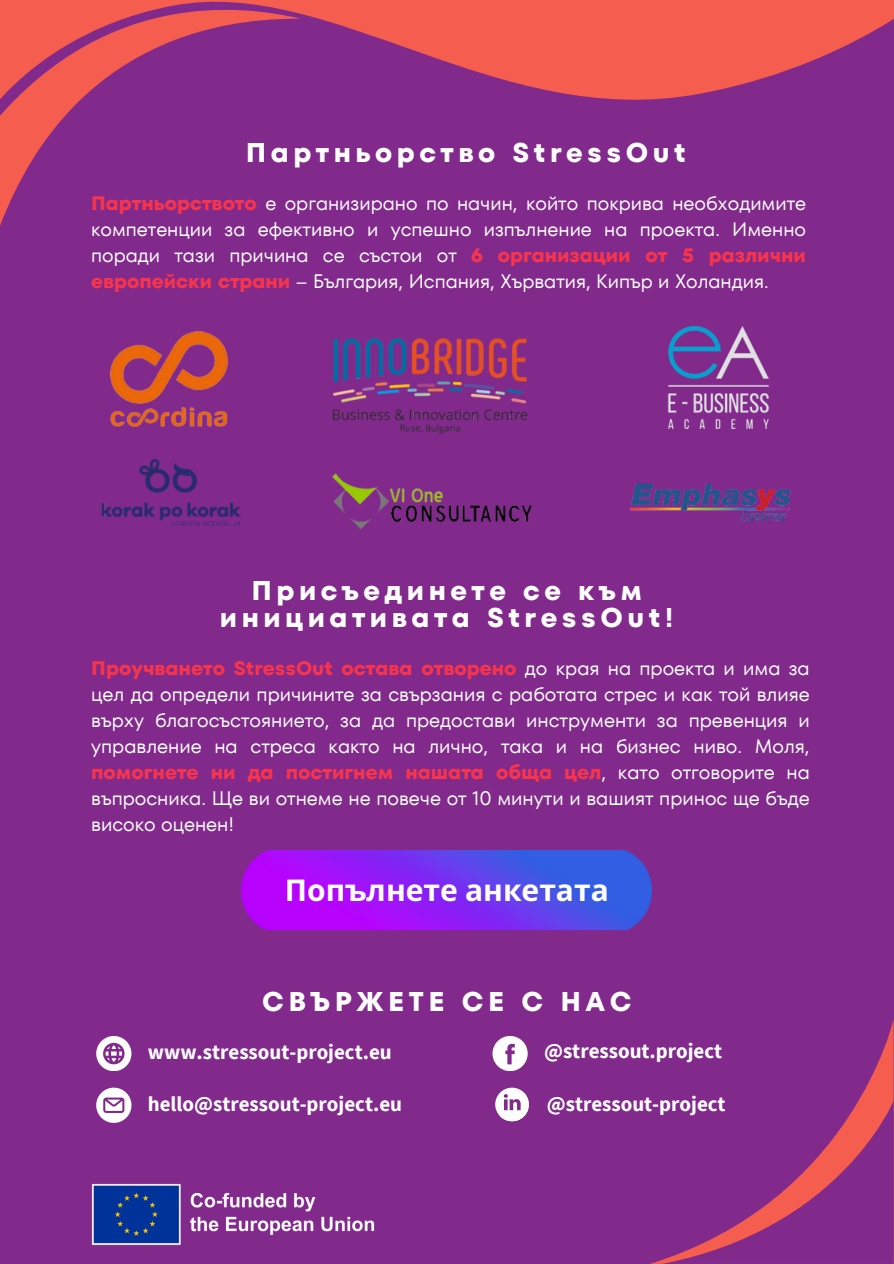
<style>
.page{position:relative;width:894px;height:1264px;background:#fff}
.page>*{position:absolute;margin:0;border:0;box-sizing:border-box;transform-origin:0 0}
.t1{font:700 30px "Noto Sans";color:#fff}
.t2{font:700 27px/27px "TT Fors";letter-spacing:.165em;color:#fff;text-align:center}
.t3{font:700 21px "Source Sans Pro";color:#fff}
.t4{font:19.5px/25.8px "TT Fors";color:#fff;text-align:justify}
.s1{font-weight:700;color:#f7344c}
</style>
<div class="page">
<div style="left:0;top:0;width:893px;height:1263px;background:#812a8c"></div>
<svg style="left:328px;top:0;width:565px;height:100px;fill:#f55d4e"></svg>
<svg style="left:0;top:0;width:328px;height:226px"></svg>
<svg style="left:495px;top:1087px;width:33px;height:34px"></svg>
<svg style="left:500px;top:1092px;width:29px;height:30px"></svg>
<svg style="left:96px;top:1036px;width:35px;height:34px"></svg>
<svg style="left:492px;top:1036px;width:35px;height:34px"></svg>
<img style="left:91px;top:1183px;width:284px;height:61px">
<svg style="left:653px;top:1022px;width:240px;height:241px"></svg>
<svg style="left:661px;top:1100px;width:232px;height:163px"></svg>
<svg style="left:96px;top:1087px;width:35px;height:35px"></svg>
<img style="left:332px;top:338px;width:196px;height:96px">
<img style="left:110px;top:331px;width:118px;height:96px">
<img style="left:101px;top:459px;width:140px;height:67px">
<img style="left:630px;top:483px;width:161px;height:39px">
<img style="left:332px;top:473px;width:200px;height:57px">
<img style="left:668px;top:325px;width:101px;height:105px">
<img style="left:242px;top:850px;width:409px;height:79px">
<p class="t2" style="left:246px;top:139px;width:441px">Партньорство StressOut</p>
<p class="t4" style="left:91px;top:190px;width:716px"><span class="s1">Партньорството</span> е организирано по начин, който покрива необходимите компетенции за ефективно и успешно изпълнение на проекта. Именно поради тази причина се състои от <span class="s1">6 организации от 5 различни европейски страни</span> – България, Испания, Хърватия, Кипър и Холандия.</p>
<p class="t2" style="left:220px;top:577px;width:455px">Присъединете се към инициативата StressOut!</p>
<p class="t4" style="left:91px;top:655px;width:719px"><span class="s1">Проучването StressOut остава отворено</span> до края на проекта и има за цел да определи причините за свързания с работата стрес и как той влияе върху благосъстоянието, за да предостави инструменти за превенция и управление на стреса както на лично, така и на бизнес ниво. Моля, <span class="s1">помогнете ни да постигнем нашата обща цел</span>, като отговорите на въпросника. Ще ви отнеме не повече от 10 минути и вашият принос ще бъде високо оценен!</p>
<p class="t1" style="left:285px;top:869px;width:325px">Попълнете анкетата</p>
<h3 class="t2" style="left:262px;top:988px;width:371px">СВЪРЖЕТЕ СЕ С НАС</h3>
<p class="t3" style="left:148px;top:1038px;width:245px">www.stressout-project.eu</p>
<p class="t3" style="left:148px;top:1090px;width:256px">hello@stressout-project.eu</p>
<p class="t3" style="left:544px;top:1037px;width:179px">@stressout.project</p>
<h3 class="t3" style="left:546px;top:1090px;width:180px">@stressout-project</h3>
</div>
